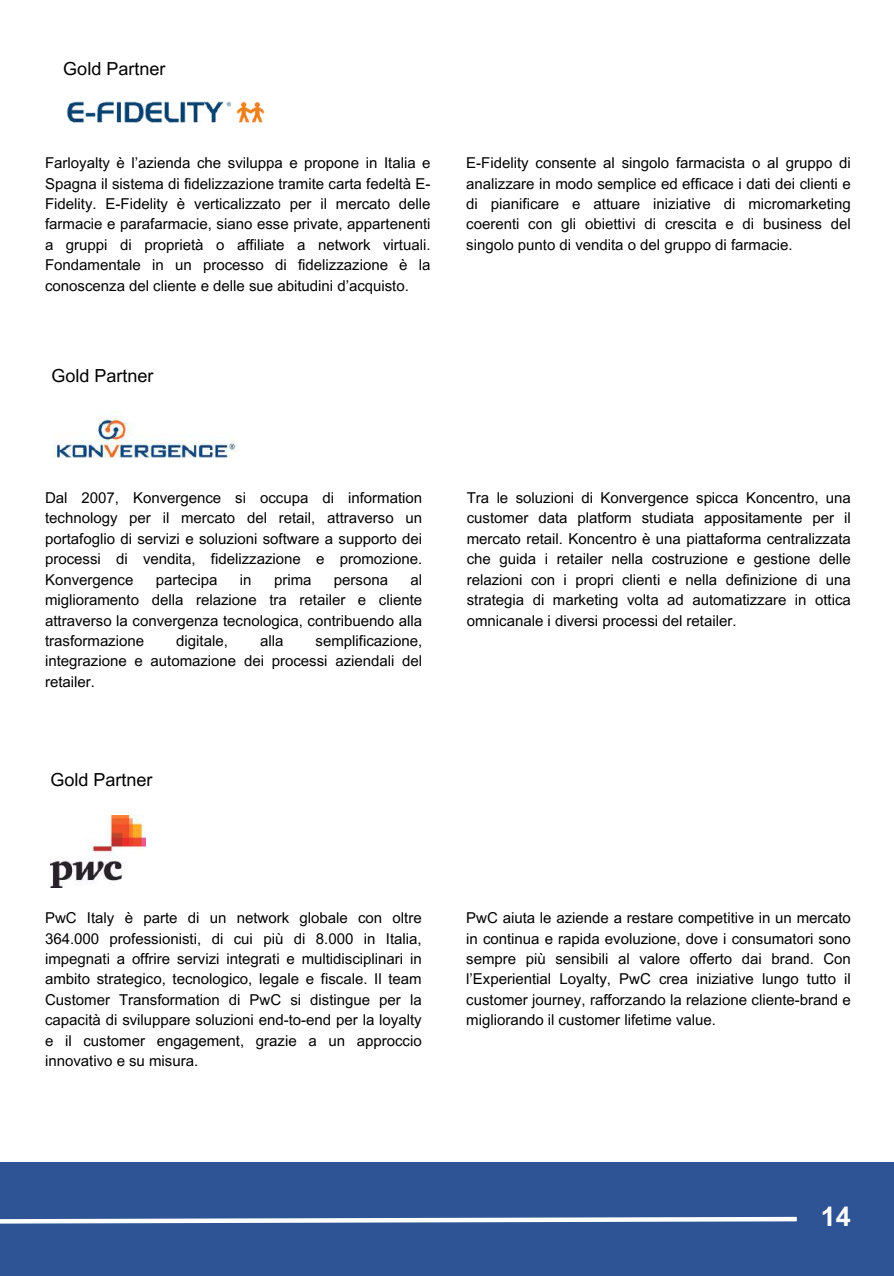
<style>
.page{position:relative;width:894px;height:1276px;background:#fff}
.page>*{position:absolute;margin:0;border:0;box-sizing:border-box;transform-origin:0 0}
.t1{font:700 27px "Arial MT Pro";color:#fff}
.t2{font:18px "Arial MT Pro";color:#000}
.t3{font:15px/20.4px "Arial MT Pro";color:#000;text-align:justify}
</style>
<div class="page">
<div style="left:0;top:1162px;width:893px;height:114px;background:#2e5495"></div>
<svg style="left:0;top:1216px;width:797px;height:8px"></svg>
<img style="left:66px;top:101px;width:199px;height:23px">
<img style="left:53px;top:412px;width:185px;height:47px">
<img style="left:50px;top:815px;width:95px;height:72px">
<p class="t2" style="left:63px;top:62px;width:104px">Gold Partner</p>
<p class="t3" style="left:45px;top:154px;width:387px">Farloyalty è l’azienda che sviluppa e propone in Italia e Spagna il sistema di fidelizzazione tramite carta fedeltà E-Fidelity. E-Fidelity è verticalizzato per il mercato delle farmacie e parafarmacie, siano esse private, appartenenti a gruppi di proprietà o affiliate a network virtuali.<br>Fondamentale in un processo di fidelizzazione è la conoscenza del cliente e delle sue abitudini d’acquisto.</p>
<p class="t2" style="left:51px;top:369px;width:104px">Gold Partner</p>
<p class="t3" style="left:466px;top:154px;width:386px">E-Fidelity consente al singolo farmacista o al gruppo di analizzare in modo semplice ed efficace i dati dei clienti e di pianificare e attuare iniziative di micromarketing coerenti con gli obiettivi di crescita e di business del singolo punto di vendita o del gruppo di farmacie.</p>
<p class="t3" style="left:45px;top:489px;width:378px">Dal 2007, Konvergence si occupa di information technology per il mercato del retail, attraverso un portafoglio di servizi e soluzioni software a supporto dei processi di vendita, fidelizzazione e promozione.<br>Konvergence</p>
<p class="t3" style="left:45px;top:571px;width:378px;text-indent:365px">al miglioramento della relazione tra retailer e cliente attraverso la convergenza tecnologica, contribuendo alla trasformazione</p>
<p class="t3" style="left:156px;top:571px;width:63px">partecipa</p>
<p class="t3" style="left:240px;top:571px;width:13px">in</p>
<p class="t3" style="left:274px;top:571px;width:39px">prima</p>
<p class="t3" style="left:334px;top:571px;width:56px">persona</p>
<p class="t3" style="left:45px;top:632px;width:378px;text-indent:270px">semplificazione, integrazione e automazione dei processi aziendali del retailer.</p>
<p class="t3" style="left:176px;top:632px;width:53px">digitale,</p>
<p class="t3" style="left:260px;top:632px;width:25px">alla</p>
<p class="t2" style="left:50px;top:773px;width:104px">Gold Partner</p>
<p class="t3" style="left:466px;top:489px;width:385px">Tra le soluzioni di Konvergence spicca Koncentro, una customer data platform studiata appositamente per il mercato retail. Koncentro è una piattaforma centralizzata che guida i retailer nella costruzione e gestione delle relazioni con i propri clienti e nella definizione di una strategia di marketing volta ad automatizzare in ottica omnicanale i diversi processi del retailer.</p>
<p class="t3" style="left:45px;top:909px;width:378px">PwC Italy è parte di un network globale con oltre 364.000 professionisti, di cui più di 8.000 in Italia, impegnati a offrire servizi integrati e multidisciplinari in ambito strategico, tecnologico, legale e fiscale. Il team Customer Transformation di PwC si distingue per la capacità di sviluppare soluzioni end-to-end per la loyalty e il customer engagement, grazie a un approccio innovativo e su misura.</p>
<p class="t3" style="left:466px;top:909px;width:386px">PwC aiuta le aziende a restare competitive in un mercato in continua e rapida evoluzione, dove i consumatori sono sempre più sensibili al valore offerto dai brand. Con l’Experiential Loyalty, PwC crea iniziative lungo tutto il customer journey, rafforzando la relazione cliente-brand e migliorando il customer lifetime value.</p>
<h1 class="t1" style="left:820px;top:1207px;width:32px">14</h1>
</div>
